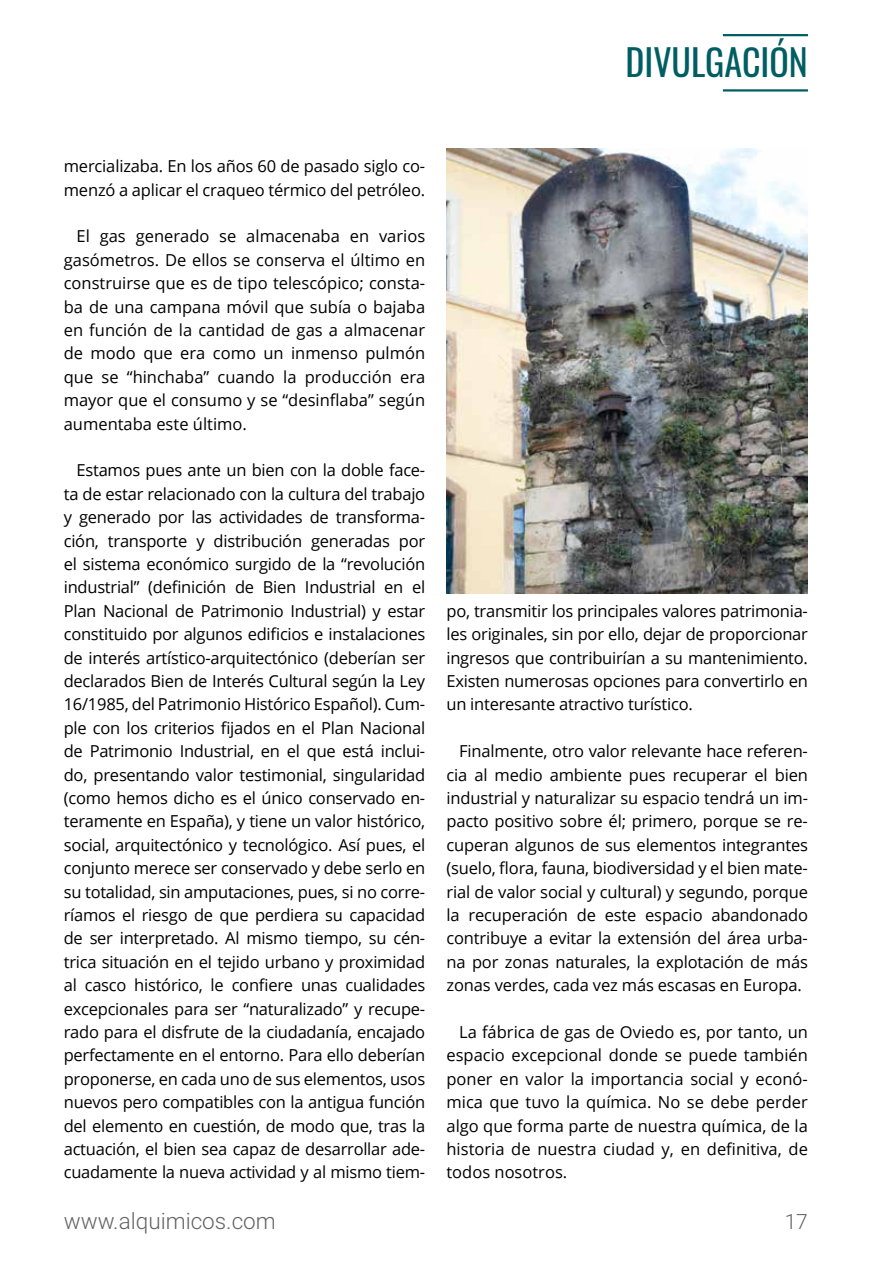
<style>
.page{position:relative;width:893px;height:1263px;background:#fff}
.page>*{position:absolute;margin:0;border:0;box-sizing:border-box;transform-origin:0 0}
.t1{font:36px "Oswald";color:#005e62}
.t2{font:300 22.5px "Roboto";color:#646363}
.t3{font:300 21px "Roboto";color:#646363}
.t4{font:16.5px/23.4px "Open Sans";letter-spacing:-.01em;color:#000;text-align:justify}
</style>
<div class="page">
<hr style="left:723px;top:34px;width:85px;height:2px;background:#005e62">
<hr style="left:723px;top:89px;width:85px;height:3px;background:#005e62">
<img style="left:446px;top:149px;width:362px;height:444px">
<h1 class="t1" style="left:625px;top:30px;width:184px">DIVULGACIÓN</h1>
<p class="t4" style="left:64px;top:154px;width:363px">mercializaba. En los años 60 de pasado siglo co&shy;menzó a aplicar el craqueo térmico del petróleo.</p>
<p class="t4" style="left:64px;top:224px;width:363px;text-indent:13px">El gas generado se almacenaba en varios gasómetros. De ellos se conserva el último en construirse que es de tipo telescópico; consta&shy;ba de una campana móvil que subía o bajaba en función de la cantidad de gas a almacenar de modo que era como un inmenso pulmón que se “hinchaba” cuando la producción era mayor que el consumo y se “desinflaba” según aumentaba este último.</p>
<p class="t4" style="left:64px;top:458px;width:363px;text-indent:13px">Estamos pues ante un bien con la doble face&shy;ta de estar relacionado con la cultura del trabajo y generado por las actividades de transforma&shy;ción, transporte y distribución generadas por el sistema económico surgido de la “revolución industrial” (definición de Bien Industrial en el Plan Nacional de Patrimonio Industrial) y estar constituido por algunos edificios e instalaciones de interés artístico-arquitectónico (deberían ser declarados Bien de Interés Cultural según la Ley 16/1985, del Patrimonio Histórico Español). Cum&shy;ple con los criterios fijados en el Plan Nacional de Patrimonio Industrial, en el que está inclui&shy;do, presentando valor testimonial, singularidad (como hemos dicho es el único conservado en&shy;teramente en España), y tiene un valor histórico, social, arquitectónico y tecnológico. Así pues, el conjunto merece ser conservado y debe serlo en su totalidad, sin amputaciones, pues, si no corre&shy;ríamos el riesgo de que perdiera su capacidad de ser interpretado. Al mismo tiempo, su cén&shy;trica situación en el tejido urbano y proximidad al casco histórico, le confiere unas cualidades excepcionales para ser “naturalizado” y recupe&shy;rado para el disfrute de la ciudadanía, encajado perfectamente en el entorno. Para ello deberían proponerse, en cada uno de sus elementos, usos nuevos pero compatibles con la antigua función del elemento en cuestión, de modo que, tras la actuación, el bien sea capaz de desarrollar ade&shy;cuadamente la nueva actividad y al mismo tiem-</p>
<p class="t4" style="left:446px;top:599px;width:363px">po, transmitir los principales valores patrimonia&shy;les originales, sin por ello, dejar de proporcionar ingresos que contribuirían a su mantenimiento.<br>Existen numerosas opciones para convertirlo en un interesante atractivo turístico.</p>
<p class="t4" style="left:446px;top:739px;width:363px;text-indent:13px">Finalmente, otro valor relevante hace referen&shy;cia al medio ambiente pues recuperar el bien industrial y naturalizar su espacio tendrá un im&shy;pacto positivo sobre él; primero, porque se re&shy;cuperan algunos de sus elementos integrantes (suelo, flora, fauna, biodiversidad y el bien mate&shy;rial de valor social y cultural) y segundo, porque la recuperación de este espacio abandonado contribuye a evitar la extensión del área urba&shy;na por zonas naturales, la explotación de más zonas verdes, cada vez más escasas en Europa.</p>
<p class="t4" style="left:446px;top:1020px;width:363px;text-indent:13px">La fábrica de gas de Oviedo es, por tanto, un espacio excepcional donde se puede también poner en valor la importancia social y econó&shy;mica que tuvo la química. No se debe perder algo que forma parte de nuestra química, de la historia de nuestra ciudad y, en definitiva, de todos nosotros.</p>
<h2 class="t2" style="left:64px;top:1205px;width:213px">www.alquimicos.com</h2>
<p class="t3" style="left:785px;top:1207px;width:25px">17</p>
</div>
